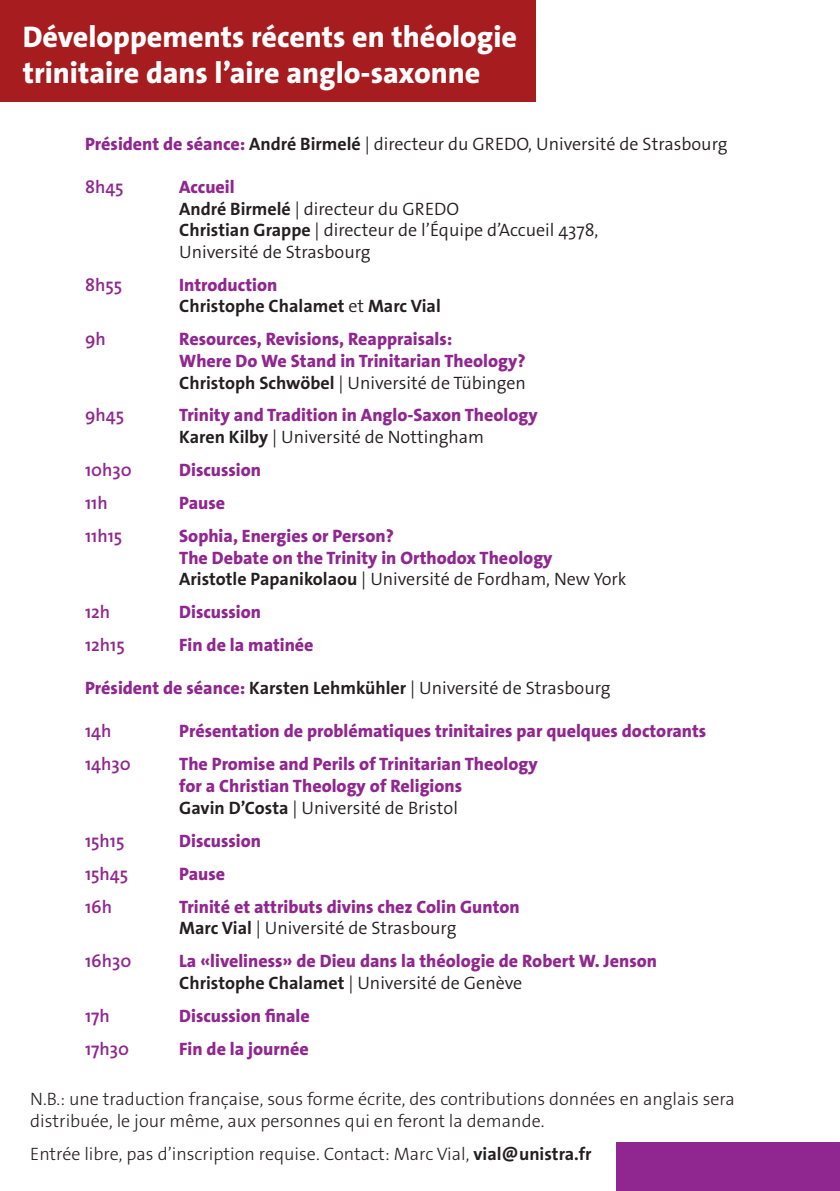
<style>
.page{position:relative;width:840px;height:1191px;background:#fff}
.page>*{position:absolute;margin:0;border:0;box-sizing:border-box;transform-origin:0 0}
.t1{font:800 30px/36px "The Sans Os F";color:#fff}
.t2{font:800 18px/21.6px "The Sans Os F";color:#90268f}
.t3{font:300 18px/21.6px "The Sans Os F";color:#231f20}
.t4{font:300 18px/21.6px "The Sans Os F";color:#231f20}
.t5{font:600 18px "The Sans Os F";color:#90268f}
.t6{font:700 18px/21.6px "The Sans Os F";color:#231f20}
.s1{font-weight:800;color:#90268f}
.s2{font-weight:700}
.s3{font-weight:300}
.s4{font-weight:700;color:#231f20}
.s5{font-weight:300;color:#231f20}
</style>
<div class="page">
<div style="left:0;top:0;width:535px;height:101px;background:#a61c1f"></div>
<div style="left:616px;top:1142px;width:223px;height:49px;background:#90268f"></div>
<p class="t1" style="left:23px;top:19px;width:495px">Développements récents en théologie trinitaire dans l’aire anglo-saxonne</p>
<p class="t3" style="left:85px;top:133px;width:643px"><span class="s1">Président de séance:</span> <span class="s2">André Birmelé</span> | directeur du GREDO, Université de Strasbourg</p>
<p class="t5" style="left:85px;top:175px;width:40px">8h45</p>
<p class="t3" style="left:179px;top:176px;width:420px"><span class="s1">Accueil<br></span><span class="s2">André Birmelé</span> | directeur du GREDO<br><span class="s2">Christian Grappe</span> | directeur de l’Équipe d’Accueil 4378,<br>Université de Strasbourg</p>
<p class="t5" style="left:85px;top:273px;width:39px">8h55</p>
<p class="t6" style="left:179px;top:274px;width:263px"><span class="s1">Introduction<br></span>Christophe Chalamet <span class="s3">et</span> Marc Vial</p>
<p class="t5" style="left:85px;top:328px;width:22px">9h</p>
<p class="t2" style="left:179px;top:328px;width:348px">Resources, Revisions, Reappraisals:<br>Where Do We Stand in Trinitarian Theology?<br><span class="s4">Christoph Schwöbel</span> <span class="s5">| Université de Tübingen</span></p>
<p class="t5" style="left:85px;top:404px;width:41px">9h45</p>
<p class="t2" style="left:179px;top:405px;width:360px">Trinity and Tradition in Anglo-Saxon Theology<br><span class="s4">Karen Kilby</span> <span class="s5">| Université de Nottingham</span></p>
<p class="t5" style="left:85px;top:458px;width:48px">10h30</p>
<p class="t2" style="left:179px;top:459px;width:83px">Discussion</p>
<p class="t5" style="left:85px;top:491px;width:24px">11h</p>
<p class="t2" style="left:179px;top:492px;width:47px">Pause</p>
<p class="t5" style="left:85px;top:524px;width:39px">11h15</p>
<p class="t2" style="left:179px;top:525px;width:448px">Sophia, Energies or Person?<br>The Debate on the Trinity in Orthodox Theology<br><span class="s4">Aristotle Papanikolaou</span> <span class="s5">| Université de Fordham, New York</span></p>
<p class="t5" style="left:85px;top:600px;width:27px">12h</p>
<p class="t2" style="left:179px;top:601px;width:83px">Discussion</p>
<p class="t5" style="left:85px;top:633px;width:41px">12h15</p>
<p class="t2" style="left:179px;top:634px;width:136px">Fin de la matinée</p>
<p class="t3" style="left:85px;top:677px;width:526px"><span class="s1">Président de séance:</span> <span class="s2">Karsten Lehmkühler</span> | Université de Strasbourg</p>
<p class="t5" style="left:85px;top:720px;width:28px">14h</p>
<p class="t2" style="left:179px;top:720px;width:528px">Présentation de problématiques trinitaires par quelques doctorants</p>
<p class="t5" style="left:85px;top:753px;width:47px">14h30</p>
<p class="t2" style="left:179px;top:753px;width:360px">The Promise and Perils of Trinitarian Theology for a Christian Theology of Religions<br><span class="s4">Gavin D’Costa</span> <span class="s5">| Université de Bristol</span></p>
<p class="t5" style="left:85px;top:829px;width:41px">15h15</p>
<p class="t2" style="left:179px;top:830px;width:83px">Discussion</p>
<p class="t5" style="left:85px;top:862px;width:45px">15h45</p>
<p class="t2" style="left:179px;top:862px;width:47px">Pause</p>
<p class="t5" style="left:85px;top:895px;width:28px">16h</p>
<p class="t2" style="left:179px;top:895px;width:342px">Trinité et attributs divins chez Colin Gunton<br><span class="s4">Marc Vial</span> <span class="s5">| Université de Strasbourg</span></p>
<p class="t5" style="left:85px;top:949px;width:48px">16h30</p>
<p class="t2" style="left:179px;top:950px;width:479px">La «liveliness» de Dieu dans la théologie de Robert W. Jenson<br><span class="s4">Christophe Chalamet</span> <span class="s5">| Université de Genève</span></p>
<p class="t5" style="left:85px;top:1004px;width:26px">17h</p>
<p class="t2" style="left:179px;top:1004px;width:132px">Discussion finale</p>
<p class="t5" style="left:85px;top:1037px;width:45px">17h30</p>
<p class="t2" style="left:179px;top:1037px;width:131px">Fin de la journée</p>
<p class="t4" style="left:30px;top:1088px;width:705px">N.B.: une traduction française, sous forme écrite, des contributions données en anglais sera distribuée, le jour même, aux personnes qui en feront la demande.</p>
<p class="t4" style="left:30px;top:1142px;width:562px">Entrée libre, pas d’inscription requise. Contact: Marc Vial, <span class="s2">vial@unistra.fr</span></p>
</div>
